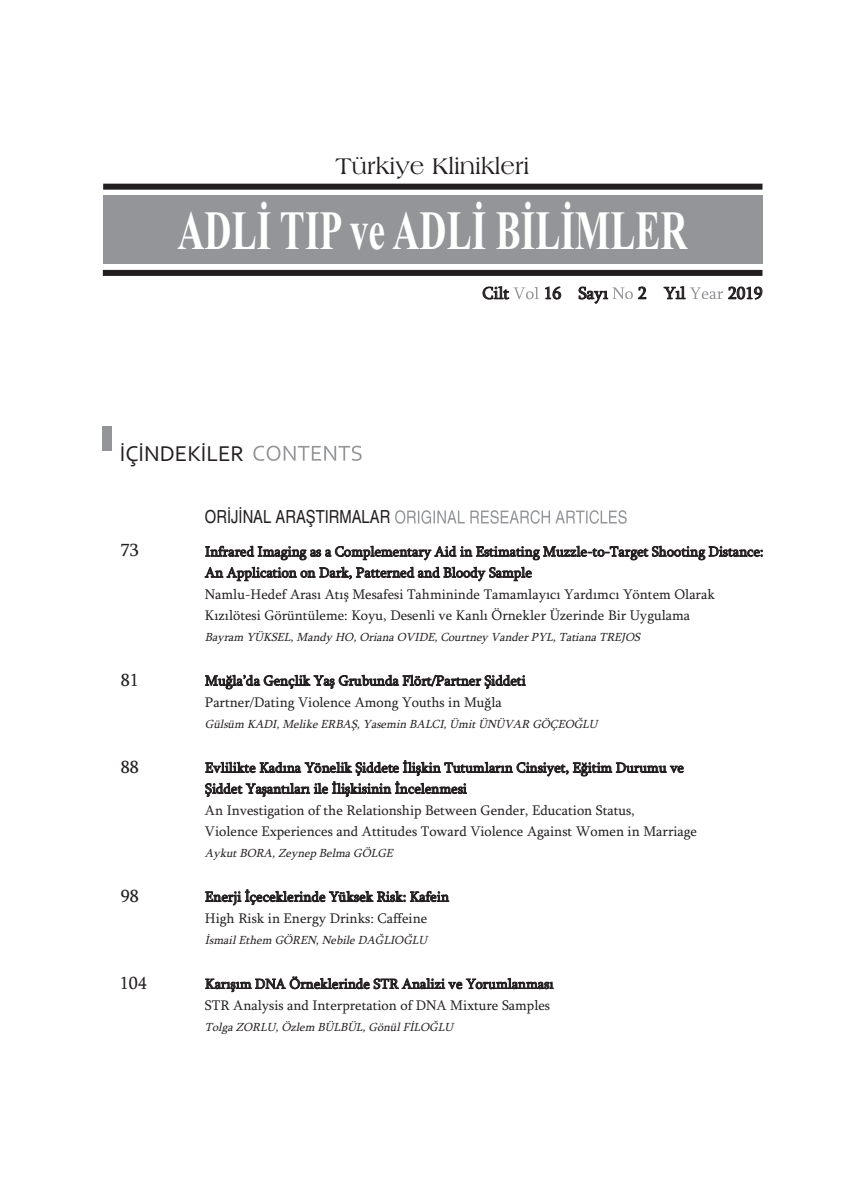
<style>
.page{position:relative;width:865px;height:1197px;background:#fff}
.page>*{position:absolute;margin:0;border:0;box-sizing:border-box;transform-origin:0 0}
.t1{font:700 55.35px "Times New Roman";color:#fff;scale:.68 1}
.t2{font:24px "Americana BT Roman";color:#231f20}
.t3{font:22.5px "Corbel";color:#231f20}
.t4{font:condensed 18px "Helvetica";color:#231f20}
.t5{font:18px "Sylfaen";color:#231f20}
.t6{font:17.25px "Sylfaen";color:#231f20}
.t7{font:14.25px/21px "Sylfaen";color:#231f20}
.t8{font:italic 12px "Sylfaen";color:#231f20}
</style>
<div class="page">
<svg style="left:395px;top:510px;width:170px;height:14px"></svg>
<svg style="left:253px;top:445px;width:108px;height:16px"></svg>
<svg style="left:513px;top:287px;width:26px;height:12px"></svg>
<svg style="left:612px;top:287px;width:21px;height:12px"></svg>
<svg style="left:690px;top:287px;width:33px;height:12px"></svg>
<div style="left:103px;top:426px;width:9px;height:25px;background:#939598"></div>
<div style="left:103px;top:195px;width:659px;height:68px;background:#939598"></div>
<div style="left:103px;top:184px;width:659px;height:6px;background:#231f20"></div>
<div style="left:103px;top:270px;width:659px;height:6px;background:#231f20"></div>
<h2 class="t2" style="left:335px;top:152px;width:195px">Türkiye Klinikleri</h2>
<h1 class="t1" style="left:177px;top:198px;width:751px">ADLİ TIP ve ADLİ BİLİMLER</h1>
<h3 class="t3" style="left:120px;top:439px;width:126px">İÇİNDEKİLER</h3>
<p class="t4" style="left:205px;top:506px;width:187px">ORİJİNAL ARAŞTIRMALAR</p>
<p class="t6" style="left:482px;top:283px;width:28px">Cilt</p>
<p class="t6" style="left:544px;top:283px;width:66px">16 Sayı</p>
<p class="t6" style="left:638px;top:283px;width:49px">2 Yıl</p>
<p class="t6" style="left:728px;top:283px;width:36px">2019</p>
<p class="t5" style="left:121px;top:539px;width:19px">73</p>
<p class="t7" style="left:205px;top:541px;width:560px">Infrared Imaging as a Complementary Aid in Estimating Muzzle-to-Target Shooting Distance:<br>An Application on Dark, Patterned and Bloody Sample<br>Namlu-Hedef Arası Atış Mesafesi Tahmininde Tamamlayıcı Yardımcı Yöntem Olarak Kızılötesi Görüntüleme: Koyu, Desenli ve Kanlı Örnekler Üzerinde Bir Uygulama</p>
<p class="t8" style="left:205px;top:629px;width:440px">Bayram YÜKSEL, Mandy HO, Oriana OVIDE, Courtney Vander PYL, Tatiana TREJOS</p>
<p class="t5" style="left:121px;top:668px;width:19px">81</p>
<p class="t7" style="left:205px;top:669px;width:322px">Muğla’da Gençlik Yaş Grubunda Flört/Partner Şiddeti<br>Partner/Dating Violence Among Youths in Muğla</p>
<p class="t8" style="left:205px;top:716px;width:397px">Gülsüm KADI, Melike ERBAŞ, Yasemin BALCI, Ümit ÜNÜVAR GÖÇEOĞLU</p>
<p class="t5" style="left:121px;top:755px;width:19px">88</p>
<p class="t7" style="left:205px;top:757px;width:494px">Evlilikte Kadına Yönelik Şiddete İlişkin Tutumların Cinsiyet, Eğitim Durumu ve Şiddet Yaşantıları ile İlişkisinin İncelenmesi<br>An Investigation of the Relationship Between Gender, Education Status,<br>Violence Experiences and Attitudes Toward Violence Against Women in Marriage</p>
<p class="t8" style="left:205px;top:845px;width:193px">Aykut BORA, Zeynep Belma GÖLGE</p>
<p class="t5" style="left:121px;top:884px;width:19px">98</p>
<p class="t7" style="left:205px;top:885px;width:246px">Enerji İçeceklerinde Yüksek Risk: Kafein<br>High Risk in Energy Drinks: Caffeine</p>
<p class="t8" style="left:205px;top:932px;width:227px">İsmail Ethem GÖREN, Nebile DAĞLIOĞLU</p>
<p class="t5" style="left:120px;top:971px;width:28px">104</p>
<p class="t7" style="left:205px;top:972px;width:350px">Karışım DNA Örneklerinde STR Analizi ve Yorumlanması<br>STR Analysis and Interpretation of DNA Mixture Samples</p>
<p class="t8" style="left:205px;top:1019px;width:253px">Tolga ZORLU, Özlem BÜLBÜL, Gönül FİLOĞLU</p>
</div>
